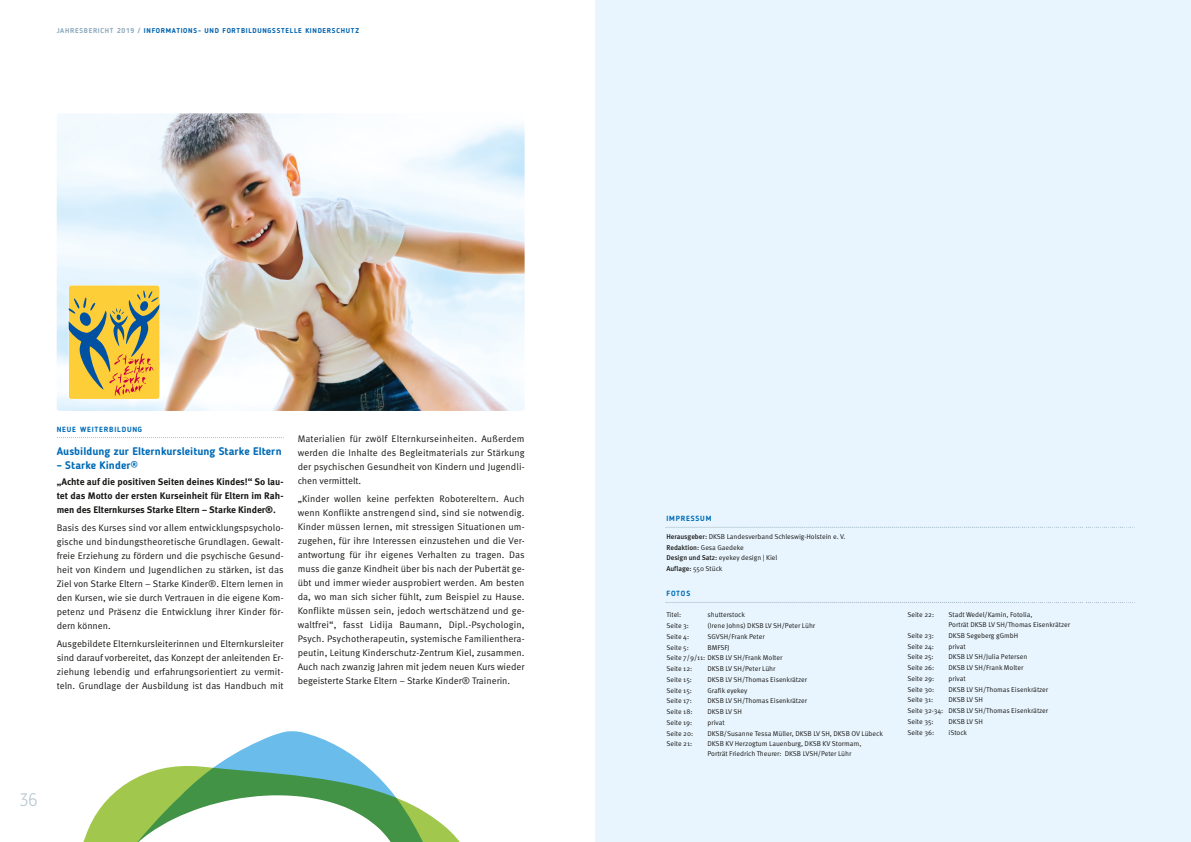
<style>
.page{position:relative;width:1191px;height:842px;background:#fff}
.page>*{position:absolute;margin:0;border:0;box-sizing:border-box;transform-origin:0 0}
.t1{font:300 18px "Blogger Sans";color:#bacad3}
.t2{font:700 11px "Blogger Sans";letter-spacing:.005em;color:#006cb7}
.t3{font:9.5px/14px "Meta Pro";color:#181715;text-align:justify}
.t4{font:700 9.5px/14px "Meta Pro";letter-spacing:-.005em;color:#181715;text-align:justify}
.t5{font:700 7.5px "Blogger Sans";letter-spacing:.105em;color:#006cb7}
.t6{font:7px/10.7px "Meta Pro";letter-spacing:-.005em;color:#181715}
.t7{font:700 7px "Blogger Sans";letter-spacing:.1em;color:#0062ae}
.s1{color:#8daabd}
.s2{font-weight:500}
</style>
<div class="page">
<svg style="left:225px;top:731px;width:134px;height:29px;fill:#6abdeb"></svg>
<svg style="left:83px;top:760px;width:377px;height:82px"></svg>
<svg style="left:57px;top:437px;width:225px;height:1px"></svg>
<div style="left:595px;top:0;width:596px;height:842px;background:#e8f5fe"></div>
<svg style="left:665px;top:527px;width:468px;height:1px"></svg>
<svg style="left:665px;top:602px;width:468px;height:1px"></svg>
<img style="left:57px;top:113px;width:467px;height:298px;border-radius:3px">
<div style="left:69px;top:286px;width:90px;height:113px;background:#fece39"></div>
<svg style="left:69px;top:290px;width:90px;height:106px"></svg>
<p class="t7" style="left:144px;top:27px;width:75px">POLITIK FÜR KINDER</p>
<p class="t7" style="left:57px;top:27px;width:304px"><span class="s1">JAHRESBERICHT 2019 /</span> INFORMATIONS- UND FORTBILDUNGSSTELLE KINDERSCHUTZ</p>
<p class="t5" style="left:57px;top:426px;width:87px">NEUE WEITERBILDUNG</p>
<p class="t2" style="left:57px;top:446px;width:226px">Ausbildung zur Elternkursleitung Starke Eltern</p>
<p class="t2" style="left:57px;top:460px;width:83px">– Starke Kinder®</p>
<p class="t4" style="left:57px;top:475px;width:228px">„Achte auf die positiven Seiten deines Kindes!“ So lau&shy;tet das Motto der ersten Kurseinheit für Eltern im Rah&shy;men des Elternkurses Starke Eltern – Starke Kinder®.</p>
<p class="t3" style="left:57px;top:521px;width:228px">Basis des Kurses sind vor allem entwicklungspsycholo&shy;gische und bindungstheoretische Grundlagen. Gewalt&shy;freie Erziehung zu fördern und die psychische Gesund&shy;heit von Kindern und Jugendlichen zu stärken, ist das Ziel von Starke Eltern – Starke Kinder®. Eltern lernen in den Kursen, wie sie durch Vertrauen in die eigene Kom&shy;petenz und Präsenz die Entwicklung ihrer Kinder för&shy;dern können.</p>
<p class="t3" style="left:57px;top:637px;width:228px">Ausgebildete Elternkursleiterinnen und Elternkursleiter sind darauf vorbereitet, das Konzept der anleitenden Er&shy;ziehung lebendig und erfahrungsorientiert zu vermit&shy;teln. Grundlage der Ausbildung ist das Handbuch mit</p>
<p class="t3" style="left:298px;top:433px;width:228px">Materialien für zwölf Elternkurseinheiten. Außerdem werden die Inhalte des Begleitmaterials zur Stärkung der psychischen Gesundheit von Kindern und Jugendli&shy;chen vermittelt.</p>
<p class="t3" style="left:298px;top:493px;width:228px">„Kinder wollen keine perfekten Robotereltern. Auch wenn Konflikte anstrengend sind, sind sie notwendig.<br>Kinder müssen lernen, mit stressigen Situationen um&shy;zugehen, für ihre Interessen einzustehen und die Ver&shy;antwortung für ihr eigenes Verhalten zu tragen. Das muss die ganze Kindheit über bis nach der Pubertät ge&shy;übt und immer wieder ausprobiert werden. Am besten da, wo man sich sicher fühlt, zum Beispiel zu Hause.<br>Konflikte müssen sein, jedoch wertschätzend und ge&shy;waltfrei“, fasst Lidija Baumann, Dipl.-Psychologin, Psych. Psychotherapeutin, systemische Familienthera&shy;peutin, Leitung Kinderschutz-Zentrum Kiel, zusammen.<br>Auch nach zwanzig Jahren mit jedem neuen Kurs wieder begeisterte Starke Eltern – Starke Kinder® Trainerin.</p>
<h1 class="t1" style="left:19px;top:792px;width:20px">36</h1>
<p class="t5" style="left:666px;top:515px;width:46px">IMPRESSUM</p>
<p class="t6" style="left:666px;top:532px;width:180px"><span class="s2">Herausgeber:</span> DKSB Landesverband Schleswig-Holstein e. V.<br><span class="s2">Redaktion:</span> Gesa Gaedeke<br><span class="s2">Design und Satz:</span> eyekey design | Kiel<br><span class="s2">Auflage:</span> 550 Stück</p>
<p class="t5" style="left:666px;top:591px;width:25px">FOTOS</p>
<p class="t6" style="left:666px;top:610px;width:16px">Titel:</p>
<p class="t6" style="left:707px;top:610px;width:39px">shutterstock</p>
<p class="t6" style="left:666px;top:621px;width:24px">Seite 3:</p>
<p class="t6" style="left:707px;top:621px;width:109px">(Irene Johns) DKSB LV SH/Peter Lühr</p>
<p class="t6" style="left:666px;top:632px;width:24px">Seite 4:</p>
<p class="t6" style="left:707px;top:632px;width:59px">SGVSH/Frank Peter</p>
<p class="t6" style="left:666px;top:642px;width:24px">Seite 5:</p>
<p class="t6" style="left:666px;top:642px;width:117px;text-indent:41px">BMFSFJ<br>Seite 7/9/11: DKSB LV SH/Frank Molter<br>Seite 12:</p>
<p class="t6" style="left:707px;top:664px;width:69px">DKSB LV SH/Peter Lühr</p>
<p class="t6" style="left:666px;top:675px;width:27px">Seite 15:</p>
<p class="t6" style="left:707px;top:675px;width:101px">DKSB LV SH/Thomas Eisenkrätzer</p>
<p class="t6" style="left:666px;top:685px;width:27px">Seite 15:</p>
<p class="t6" style="left:707px;top:685px;width:41px">Grafik eyekey</p>
<p class="t6" style="left:666px;top:696px;width:27px">Seite 17:</p>
<p class="t6" style="left:707px;top:696px;width:101px">DKSB LV SH/Thomas Eisenkrätzer</p>
<p class="t6" style="left:666px;top:707px;width:28px">Seite 18:</p>
<p class="t6" style="left:707px;top:707px;width:36px">DKSB LV SH</p>
<p class="t6" style="left:666px;top:718px;width:27px">Seite 19:</p>
<p class="t6" style="left:707px;top:718px;width:19px">privat</p>
<p class="t6" style="left:666px;top:728px;width:28px">Seite 20:</p>
<p class="t6" style="left:707px;top:728px;width:177px">DKSB/Susanne Tessa Müller, DKSB LV SH, DKSB OV Lübeck</p>
<p class="t6" style="left:666px;top:739px;width:27px">Seite 21:</p>
<p class="t6" style="left:707px;top:740px;width:155px;line-height:9.7px">DKSB KV Herzogtum Lauenburg, DKSB KV Stormarn,<br>Porträt Friedrich Theurer: DKSB LVSH/Peter Lühr</p>
<p class="t6" style="left:907px;top:610px;width:28px">Seite 22:</p>
<p class="t6" style="left:948px;top:611px;width:123px;line-height:9.7px">Stadt Wedel/Kamin, Fotolia,<br>Porträt DKSB LV SH/Thomas Eisenkrätzer</p>
<p class="t6" style="left:907px;top:631px;width:28px">Seite 23:</p>
<p class="t6" style="left:948px;top:631px;width:71px">DKSB Segeberg gGmbH</p>
<p class="t6" style="left:907px;top:641px;width:28px">Seite 24:</p>
<p class="t6" style="left:948px;top:641px;width:19px">privat</p>
<p class="t6" style="left:907px;top:652px;width:28px">Seite 25:</p>
<p class="t6" style="left:948px;top:652px;width:80px">DKSB LV SH/Julia Petersen</p>
<p class="t6" style="left:907px;top:663px;width:28px">Seite 26:</p>
<p class="t6" style="left:948px;top:663px;width:76px">DKSB LV SH/Frank Molter</p>
<p class="t6" style="left:907px;top:674px;width:28px">Seite 29:</p>
<p class="t6" style="left:948px;top:674px;width:19px">privat</p>
<p class="t6" style="left:907px;top:684px;width:28px">Seite 30:</p>
<p class="t6" style="left:948px;top:684px;width:101px">DKSB LV SH/Thomas Eisenkrätzer</p>
<p class="t6" style="left:907px;top:695px;width:27px">Seite 31:</p>
<p class="t6" style="left:907px;top:695px;width:142px;text-indent:41px">DKSB LV SH<br>Seite 32-34: DKSB LV SH/Thomas Eisenkrätzer<br>Seite 35:</p>
<p class="t6" style="left:948px;top:717px;width:36px">DKSB LV SH</p>
<p class="t6" style="left:907px;top:727px;width:28px">Seite 36:</p>
<p class="t6" style="left:948px;top:727px;width:20px">iStock</p>
</div>
